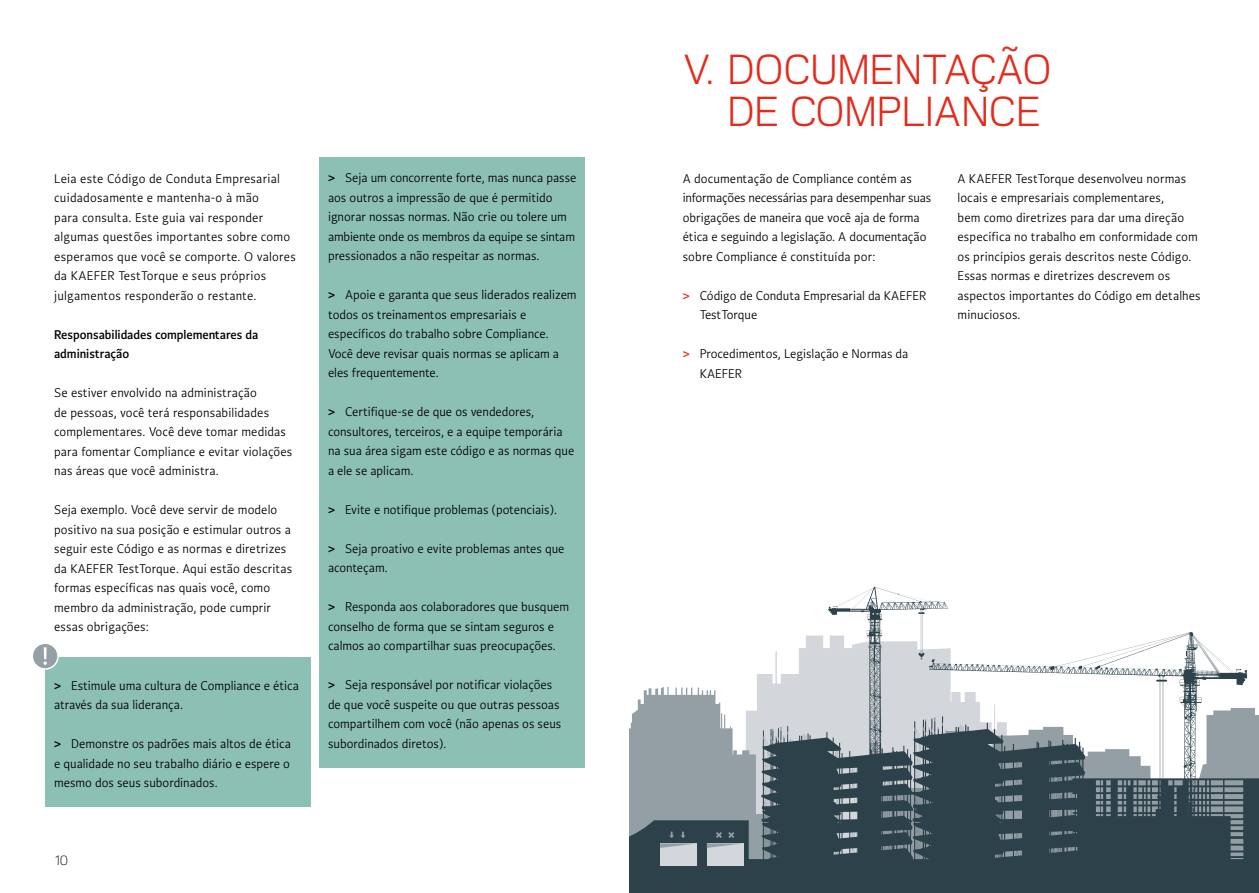
<style>
.page{position:relative;width:1259px;height:893px;background:#fff}
.page>*{position:absolute;margin:0;border:0;box-sizing:border-box;transform-origin:0 0}
.t1{font:42px/42px "Kaefer Headline";letter-spacing:.01em;color:#e52a1b;text-align:right}
.t2{font:13.5px/19.5px "Kaefer Copy";color:#000}
.t3{font:13.5px/19.5px "Kaefer Copy";letter-spacing:.02em;color:#000}
.t4{font:600 13.5px/19.5px "Kaefer Copy";color:#000}
.t5{font:300 13.5px "Kaefer Headline";color:#000}
.s1{font-weight:600}
.s2{font-weight:600;color:#e52a1b}
</style>
<div class="page">
<svg style="left:629px;top:587px;width:630px;height:306px"></svg>
<svg style="left:629px;top:687px;width:154px;height:203px;background:#859298"></svg>
<div style="left:45px;top:657px;width:266px;height:150px;background:#8dc0b4"></div>
<div style="left:319px;top:157px;width:266px;height:611px;background:#8dc0b4"></div>
<div style="left:32px;top:643px;width:26px;height:26px;background:#949fa7;border-radius:50%"></div>
<div style="left:32px;top:642px;width:27px;height:28px;border:2px solid #fff;border-radius:50%"></div>
<svg style="left:44px;top:647px;width:3px;height:18px"></svg>
<p class="t3" style="left:54px;top:169px;width:243px">Leia este Código de Conduta Empresarial cuidadosamente e mantenha-o à mão<br>para consulta. Este guia vai responder algumas questões importantes sobre como esperamos que você se comporte. O valores da KAEFER TestTorque e seus próprios julgamentos responderão o restante.</p>
<p class="t4" style="left:54px;top:324px;width:206px">Responsabilidades complementares da administração</p>
<p class="t2" style="left:54px;top:383px;width:240px">Se estiver envolvido na administração<br>de pessoas, você terá responsabilidades complementares. Você deve tomar medidas para fomentar Compliance e evitar violações nas áreas que você administra.</p>
<p class="t2" style="left:54px;top:500px;width:240px">Seja exemplo. Você deve servir de modelo positivo na sua posição e estimular outros a seguir este Código e as normas e diretrizes da KAEFER TestTorque. Aqui estão descritas formas específicas nas quais você, como membro da administração, pode cumprir essas obrigações:</p>
<p class="t2" style="left:54px;top:675px;width:246px"><span class="s1">&gt;</span> Estimule uma cultura de Compliance e ética através da sua liderança.</p>
<p class="t2" style="left:54px;top:734px;width:238px;text-align:justify"><span class="s1">&gt;</span> Demonstre os padrões mais altos de ética e qualidade no seu trabalho diário e espere o mesmo dos seus subordinados.</p>
<p class="t5" style="left:55px;top:853px;width:14px">10</p>
<p class="t2" style="left:328px;top:168px;width:250px"><span class="s1">&gt;</span> Seja um concorrente forte, mas nunca passe aos outros a impressão de que é permitido ignorar nossas normas. Não crie ou tolere um ambiente onde os membros da equipe se sintam pressionados a não respeitar as normas.</p>
<p class="t2" style="left:328px;top:285px;width:250px"><span class="s1">&gt;</span> Apoie e garanta que seus liderados realizem todos os treinamentos empresariais e específicos do trabalho sobre Compliance.<br>Você deve revisar quais normas se aplicam a eles frequentemente.</p>
<p class="t2" style="left:328px;top:402px;width:248px"><span class="s1">&gt;</span> Certifique-se de que os vendedores, consultores, terceiros, e a equipe temporária na sua área sigam este código e as normas que a ele se aplicam.</p>
<p class="t2" style="left:328px;top:500px;width:231px"><span class="s1">&gt;</span> Evite e notifique problemas (potenciais).</p>
<p class="t2" style="left:328px;top:539px;width:238px"><span class="s1">&gt;</span> Seja proativo e evite problemas antes que aconteçam.</p>
<p class="t2" style="left:328px;top:597px;width:243px"><span class="s1">&gt;</span> Responda aos colaboradores que busquem conselho de forma que se sintam seguros e calmos ao compartilhar suas preocupações.</p>
<p class="t2" style="left:328px;top:675px;width:235px"><span class="s1">&gt;</span> Seja responsável por notificar violações de que você suspeite ou que outras pessoas compartilhem com você (não apenas os seus subordinados diretos).</p>
<h1 class="t1" style="left:683px;top:49px;width:369px">V. DOCUMENTAÇÃO<br>DE COMPLIANCE</h1>
<p class="t2" style="left:682px;top:169px;width:250px">A documentação de Compliance contém as informações necessárias para desempenhar suas obrigações de maneira que você aja de forma ética e seguindo a legislação. A documentação sobre Compliance é constituída por:</p>
<p class="t2" style="left:699px;top:285px;width:228px;text-indent:-17px"><span class="s2">&gt;</span> Código de Conduta Empresarial da KAEFER<br>TestTorque</p>
<p class="t2" style="left:699px;top:344px;width:210px;text-indent:-17px"><span class="s2">&gt;</span> Procedimentos, Legislação e Normas da<br>KAEFER</p>
<p class="t2" style="left:957px;top:169px;width:245px">A KAEFER TestTorque desenvolveu normas locais e empresariais complementares,<br>bem como diretrizes para dar uma direção específica no trabalho em conformidade com os princípios gerais descritos neste Código.<br>Essas normas e diretrizes descrevem os aspectos importantes do Código em detalhes minuciosos.</p>
</div>
